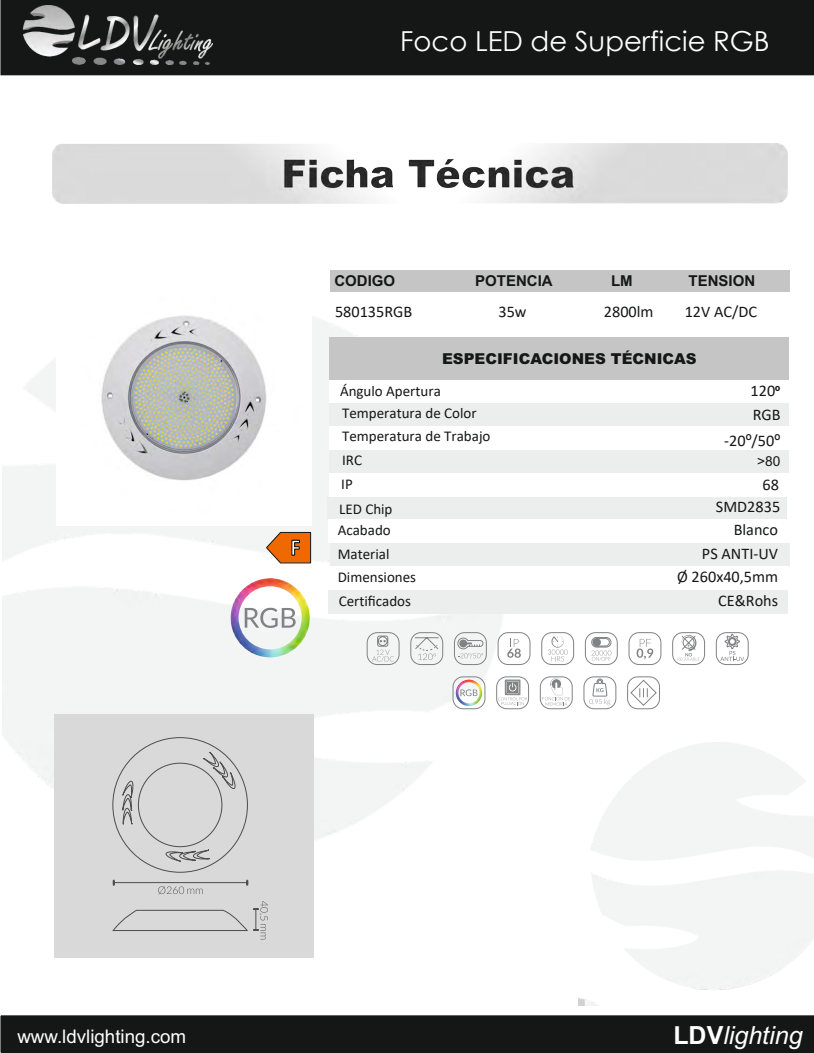
<style>
.page{position:relative;width:814px;height:1053px;background:#fff}
.page>*{position:absolute;margin:0;border:0;box-sizing:border-box;transform-origin:0 0}
.t1{font:27.5px "Century Gothic";color:#fff}
.t2{font:italic 25px "Arial";color:#fff}
.t3{font:700 23.5px "Calibri";color:#fff;scale:.92 1}
.t4{font:18.75px "Arial";color:#fff}
.t5{font:16.25px/22.1px "Calibri";color:#151616;text-align:right}
.t6{font:15px/21.4px "Calibri";color:#151616}
.t7{font:900 15px "Arial";color:#151616}
.t8{font:700 15px "Arial";color:#151616}
.t9{font:13.75px "Arial";color:#151616}
.s1{font-family:"Arial";font-weight:700;font-size:13.75px}
.s2{font-family:"Arial"}
.s3{font-weight:700;font-style:normal}
</style>
<div class="page">
<svg style="left:1px;top:75px;width:813px;height:423px"></svg>
<div style="left:304px;top:119px;width:488px;height:60px;background:#fff;border:1px solid #d9d9da;border-radius:11px"></div>
<div style="left:52px;top:119px;width:516px;height:60px;background:#fff;border:1px solid #d9d9da;border-radius:11px"></div>
<div style="left:330px;top:270px;width:459px;height:21px;background:#c5c5c5"></div>
<div style="left:330px;top:337px;width:459px;height:42px;background:#c5c5c5"></div>
<div style="left:0;top:0;width:814px;height:75px;background:#151616"></div>
<img style="left:23px;top:5px;width:189px;height:60px">
<div style="left:1px;top:1015px;width:813px;height:37px;background:#151616"></div>
<div style="left:54px;top:714px;width:259px;height:243px;background:#d9d9da"></div>
<svg style="left:266px;top:532px;width:45px;height:31px"></svg>
<img style="left:52px;top:143px;width:735px;height:61px">
<img style="left:57px;top:270px;width:255px;height:228px">
<div style="left:329px;top:380px;width:459px;height:23px;background:#fff"></div>
<div style="left:330px;top:403px;width:459px;height:23px;background:#eceded"></div>
<div style="left:330px;top:449px;width:459px;height:23px;background:#eceded"></div>
<div style="left:328px;top:497px;width:459px;height:24px;background:#eceded"></div>
<div style="left:330px;top:543px;width:459px;height:24px;background:#eceded"></div>
<div style="left:330px;top:473px;width:459px;height:23px;background:#fff"></div>
<div style="left:330px;top:426px;width:459px;height:24px;background:#fff"></div>
<div style="left:329px;top:566px;width:459px;height:23px;background:#fff"></div>
<div style="left:328px;top:519px;width:460px;height:23px;background:#fff"></div>
<div style="left:328px;top:590px;width:459px;height:24px;background:#eceded"></div>
<svg style="left:112px;top:737px;width:136px;height:136px"></svg>
<svg style="left:112px;top:909px;width:136px;height:22px"></svg>
<hr style="left:113px;top:882px;width:135px;height:1px;background:#4e4e4d">
<svg style="left:158px;top:886px;width:45px;height:8px"></svg>
<svg style="left:254px;top:901px;width:14px;height:38px"></svg>
<svg style="left:583px;top:676px;width:33px;height:33px"></svg>
<svg style="left:627px;top:676px;width:33px;height:33px"></svg>
<svg style="left:454px;top:632px;width:33px;height:33px"></svg>
<svg style="left:410px;top:632px;width:33px;height:33px"></svg>
<svg style="left:507px;top:639px;width:14px;height:18px"></svg>
<div style="left:498px;top:632px;width:32px;height:32px;border:1px solid #808285;border-radius:10px"></div>
<div style="left:541px;top:632px;width:33px;height:32px;border:1px solid #808285;border-radius:10px"></div>
<svg style="left:548px;top:636px;width:20px;height:25px"></svg>
<div style="left:585px;top:632px;width:32px;height:32px;border:1px solid #808285;border-radius:10px"></div>
<svg style="left:591px;top:637px;width:20px;height:23px"></svg>
<div style="left:593px;top:638px;width:8px;height:8px;background:#808285;border-radius:50%"></div>
<svg style="left:636px;top:639px;width:17px;height:20px"></svg>
<div style="left:629px;top:632px;width:32px;height:32px;border:1px solid #808285;border-radius:10px"></div>
<svg style="left:716px;top:632px;width:32px;height:33px"></svg>
<svg style="left:678px;top:635px;width:21px;height:25px"></svg>
<div style="left:672px;top:632px;width:33px;height:32px;border:1px solid #808285;border-radius:10px"></div>
<div style="left:453px;top:676px;width:32px;height:33px;border:1px solid #808285;border-radius:10px"></div>
<img style="left:456px;top:679px;width:26px;height:27px">
<svg style="left:460px;top:689px;width:17px;height:7px"></svg>
<div style="left:496px;top:676px;width:33px;height:33px;border:1px solid #808285;border-radius:10px"></div>
<div style="left:505px;top:679px;width:15px;height:16px;border:1px solid #808285"></div>
<div style="left:506px;top:680px;width:13px;height:14px;border:1px solid #808285"></div>
<svg style="left:498px;top:681px;width:29px;height:24px"></svg>
<div style="left:540px;top:676px;width:32px;height:33px;border:1px solid #808285;border-radius:10px"></div>
<svg style="left:542px;top:677px;width:28px;height:28px"></svg>
<svg style="left:367px;top:632px;width:32px;height:33px"></svg>
<img style="left:231px;top:578px;width:79px;height:79px">
<svg style="left:245px;top:607px;width:51px;height:21px"></svg>
<h1 class="t1" style="left:400px;top:22px;width:371px">Foco LED de Superficie RGB</h1>
<p class="t8" style="left:334px;top:275px;width:62px">CODIGO</p>
<p class="t8" style="left:475px;top:275px;width:79px">POTENCIA</p>
<p class="t8" style="left:611px;top:275px;width:23px">LM</p>
<p class="t8" style="left:688px;top:275px;width:68px">TENSION</p>
<p class="t5" style="left:335px;top:300px;width:79px">580135RGB</p>
<p class="t5" style="left:498px;top:300px;width:30px">35w</p>
<p class="t5" style="left:604px;top:300px;width:51px">2800lm</p>
<p class="t5" style="left:685px;top:300px;width:74px">12V AC/DC</p>
<p class="t7" style="left:442px;top:353px;width:256px">ESPECIFICACIONES TÉCNICAS</p>
<p class="t6" style="left:340px;top:380px;width:138px">Ángulo Apertura<br>Temperatura de Color</p>
<p class="t6" style="left:342px;top:425px;width:150px">Temperatura de Trabajo</p>
<p class="t6" style="left:342px;top:449px;width:21px">IRC</p>
<p class="t6" style="left:341px;top:473px;width:13px">IP</p>
<p class="t6" style="left:339px;top:497px;width:55px">LED Chip</p>
<p class="t5" style="left:750px;top:379px;width:31px">120<span class="s1">º</span></p>
<p class="t5" style="left:753px;top:403px;width:29px">RGB</p>
<p class="t5" style="left:724px;top:428px;width:58px">-20<span class="s2">º</span>/50<span class="s2">º</span></p>
<p class="t9" style="left:757px;top:456px;width:25px">&gt;80</p>
<p class="t5" style="left:716px;top:473px;width:66px">68<br>SMD2835</p>
<h3 class="t3" style="left:290px;top:530px;width:12px">F</h3>
<p class="t6" style="left:338px;top:519px;width:55px">Acabado</p>
<p class="t5" style="left:733px;top:518px;width:46px">Blanco</p>
<p class="t6" style="left:338px;top:543px;width:53px">Material</p>
<p class="t5" style="left:702px;top:542px;width:78px">PS ANTI-UV</p>
<p class="t6" style="left:338px;top:564px;width:80px;line-height:23.6px">Dimensiones<br>Certificados</p>
<p class="t5" style="left:677px;top:565px;width:102px">Ø 260x40,5mm</p>
<p class="t5" style="left:718px;top:589px;width:61px">CE&amp;Rohs</p>
<p class="t4" style="left:17px;top:1028px;width:170px">www.ldvlighting.com</p>
<h2 class="t2" style="left:673px;top:1026px;width:131px"><span class="s3">LDV</span>lighting</h2>
</div>
